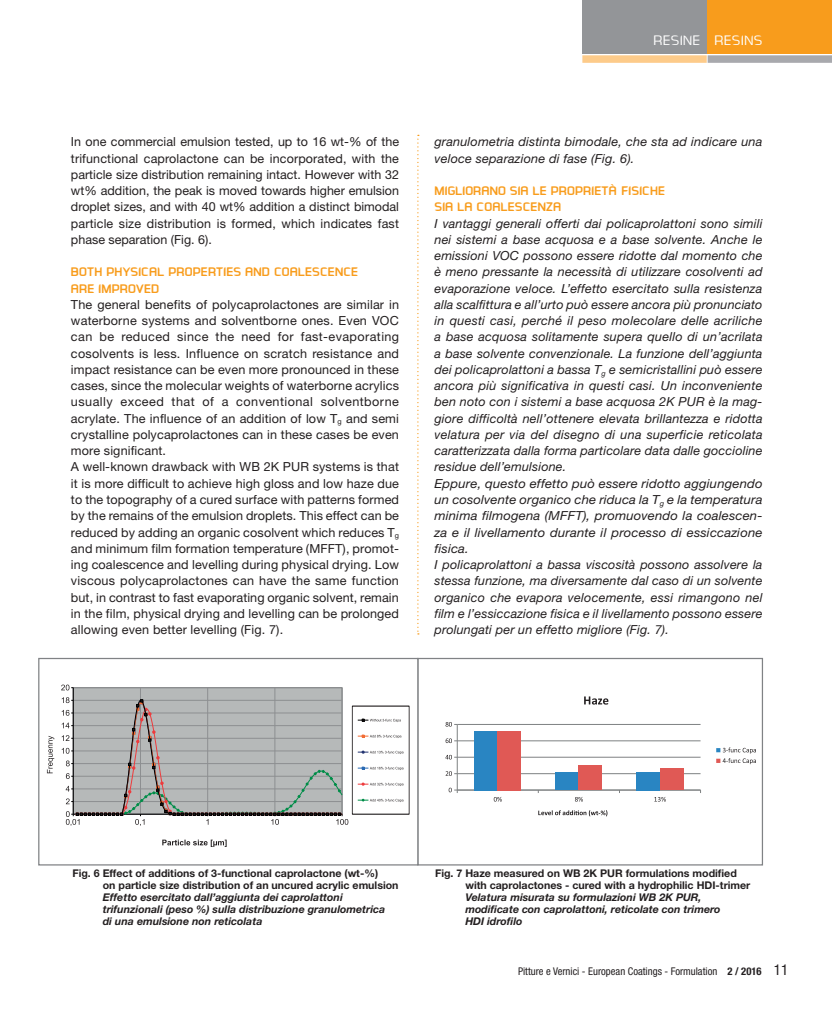
<style>
.page{position:relative;width:832px;height:1010px;background:#fff}
.page>*{position:absolute;margin:0;border:0;box-sizing:border-box;transform-origin:0 0}
.t1{font:13.75px "Ea Designer";letter-spacing:.015em;color:#fff}
.t2{font:italic 12.5px/16.2px "Helvetica Neue";letter-spacing:.01em;color:#231f20}
.t3{font:12.5px/16.2px "Helvetica Neue";letter-spacing:.01em;color:#231f20;text-align:justify}
.t4{font:700 12.5px/16.2px "Ea Designer";color:#f89c1c}
.t5{font:italic 700 10.62px/11.9px "Helvetica Neue";color:#231f20}
.t6{font:700 10.62px/11.9px "Helvetica Neue";color:#231f20}
.t7{font:condensed 10.62px "Helvetica Neue";color:#231f20}
.s1{font-weight:700}
.s2{font-size:15px}
</style>
<div class="page">
<div style="left:707px;top:0;width:124px;height:54px;background:#f89c1c"></div>
<div style="left:707px;top:55px;width:124px;height:8px;background:#a8a9ad"></div>
<div style="left:582px;top:0;width:124px;height:54px;background:#939598"></div>
<div style="left:582px;top:55px;width:124px;height:8px;background:#fdcb8a"></div>
<svg style="left:417px;top:135px;width:2px;height:499px"></svg>
<svg style="left:445px;top:722px;width:256px;height:79px"></svg>
<svg style="left:584px;top:696px;width:24px;height:8px"></svg>
<svg style="left:716px;top:747px;width:39px;height:17px"></svg>
<svg style="left:538px;top:810px;width:69px;height:6px"></svg>
<div style="left:417px;top:658px;width:345px;height:207px;border:1px solid #808285"></div>
<svg style="left:74px;top:688px;width:268px;height:9px;background:#b3b6b6"></svg>
<hr style="left:73px;top:687px;width:269px;height:1px;background:#8d8f91">
<hr style="left:73px;top:687px;width:1px;height:127px;background:#000001">
<svg style="left:61px;top:684px;width:12px;height:6px"></svg>
<svg style="left:62px;top:697px;width:348px;height:129px"></svg>
<svg style="left:162px;top:839px;width:64px;height:8px"></svg>
<svg style="left:47px;top:736px;width:7px;height:37px"></svg>
<div style="left:38px;top:658px;width:380px;height:207px;border:1px solid #808285"></div>
<p class="t1" style="left:653px;top:33px;width:110px">RESINE RESINS</p>
<p class="t3" style="left:71px;top:134px;width:329px">In one commercial emulsion tested, up to 16 wt-% of the trifunctional caprolactone can be incorporated, with the particle size distribution remaining intact. However with 32 wt% addition, the peak is moved towards higher emulsion droplet sizes, and with 40 wt% addition a distinct bimodal particle size distribution is formed, which indicates fast phase separation (Fig. 6).</p>
<p class="t4" style="left:71px;top:264px;width:289px">BOTH PHYSICAL PROPERTIES AND COALESCENCE<br>ARE IMPROVED</p>
<p class="t3" style="left:71px;top:296px;width:329px;text-align:left">The general benefits of polycaprolactones are similar in waterborne systems and solventborne ones. Even VOC can be reduced since the need for fast-evaporating cosolvents is less. Influence on scratch resistance and impact resistance can be even more pronounced in these cases, since the molecular weights of waterborne acrylics usually exceed that of a conventional solventborne acrylate. The influence of an addition of low T<sub>g</sub> and semi crystalline polycaprolactones can in these cases be even more significant.<br>A well-known drawback with WB 2K PUR systems is that it is more difficult to achieve high gloss and low haze due to the topography of a cured surface with patterns formed by the remains of the emulsion droplets. This effect can be reduced by adding an organic cosolvent which reduces T<sub>g </sub>and minimum film formation temperature (MFFT), promot&shy;ing coalescence and levelling during physical drying. Low viscous polycaprolactones can have the same function but, in contrast to fast evaporating organic solvent, remain in the film, physical drying and levelling can be prolonged allowing even better levelling (Fig. 7).</p>
<p class="t2" style="left:434px;top:134px;width:329px">granulometria distinta bimodale, che sta ad indicare una veloce separazione di fase (Fig. 6).</p>
<p class="t4" style="left:434px;top:183px;width:232px">MIGLIORANO SIA LE PROPRIETÀ FISICHE<br>SIA LA COALESCENZA</p>
<p class="t2" style="left:434px;top:215px;width:329px">I vantaggi generali offerti dai policaprolattoni sono simili nei sistemi a base acquosa e a base solvente. Anche le emissioni VOC possono essere ridotte dal momento che è meno pressante la necessità di utilizzare cosolventi ad evaporazione veloce. L’effetto esercitato sulla resistenza alla scalfittura e all’urto può essere ancora più pronunciato in questi casi, perché il peso molecolare delle acriliche a base acquosa solitamente supera quello di un’acrilata a base solvente convenzionale. La funzione dell’aggiunta dei policaprolattoni a bassa T<sub>g</sub> e semicristallini può essere ancora più significativa in questi casi. Un inconveniente ben noto con i sistemi a base acquosa 2K PUR è la mag&shy;giore difficoltà nell’ottenere elevata brillantezza e ridotta velatura per via del disegno di una superficie reticolata caratterizzata dalla forma particolare data dalle goccioline residue dell’emulsione.<br>Eppure, questo effetto può essere ridotto aggiungendo un cosolvente organico che riduca la T<sub>g</sub> e la temperatura minima filmogena (MFFT), promuovendo la coalescen&shy;za e il livellamento durante il processo di essiccazione fisica.<br>I policaprolattoni a bassa viscosità possono assolvere la stessa funzione, ma diversamente dal caso di un solvente organico che evapora velocemente, essi rimangono nel film e l’essiccazione fisica e il livellamento possono essere prolungati per un effetto migliore (Fig. 7).</p>
<p class="t6" style="left:103px;top:867px;width:297px;text-indent:-30px">Fig. 6 Effect of additions of 3-functional caprolactone (wt-%)<br>on particle size distribution of an uncured acrylic emulsion</p>
<p class="t5" style="left:103px;top:891px;width:284px">Effetto esercitato dall’aggiunta dei caprolattoni trifunzionali (peso %) sulla distribuzione granulometrica di una emulsione non reticolata</p>
<p class="t6" style="left:465px;top:867px;width:286px;text-indent:-30px">Fig. 7 Haze measured on WB 2K PUR formulations modified with caprolactones - cured with a hydrophilic HDI-trimer</p>
<p class="t5" style="left:465px;top:891px;width:257px">Velatura misurata su formulazioni WB 2K PUR, modificate con caprolattoni, reticolate con trimero<br>HDI idrofilo</p>
<p class="t7" style="left:518px;top:965px;width:271px">Pitture e Vernici - European Coatings - Formulation <span class="s1">2 / 2016</span> <span class="s2">11</span></p>
</div>
